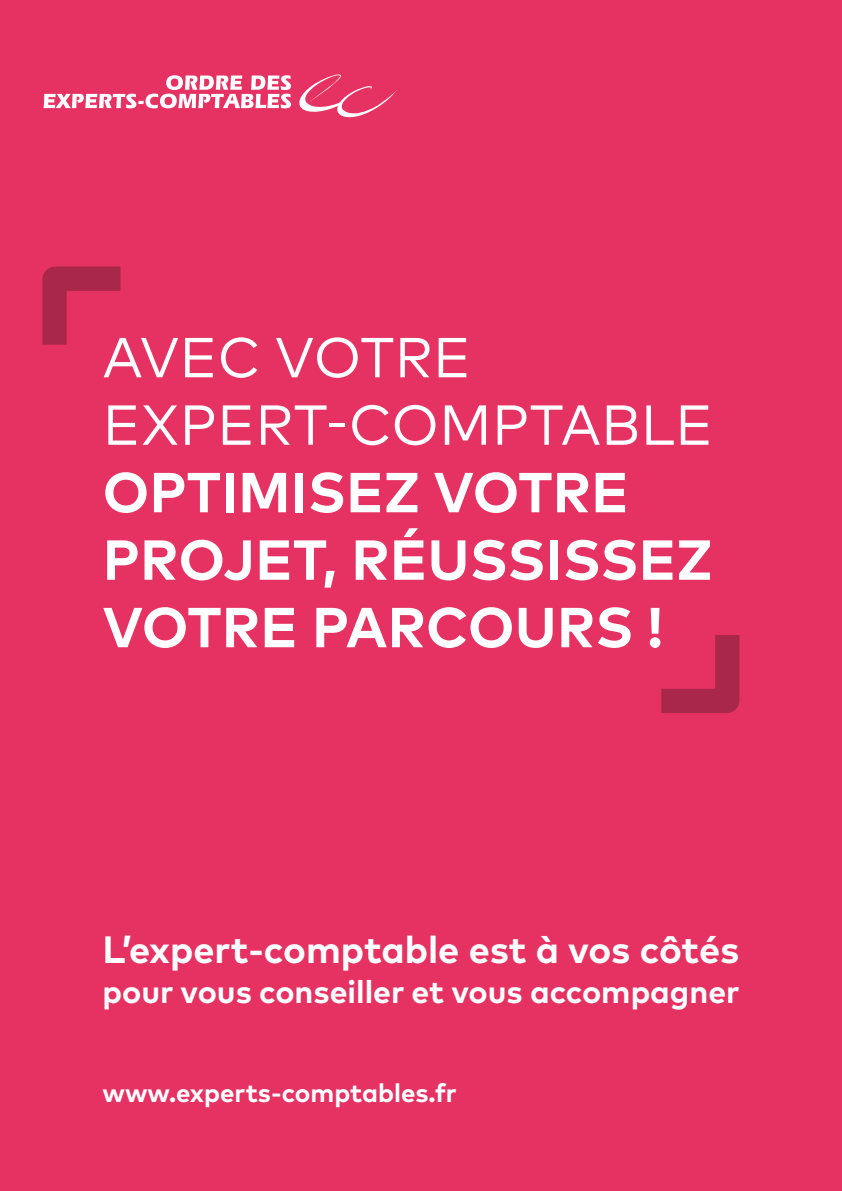
<style>
.page{position:relative;width:842px;height:1191px;background:#e53262}
.page>*{position:absolute;margin:0;border:0;box-sizing:border-box;transform-origin:0 0}
.t1{font:700 56.2px/67.4px "Mark Pro";letter-spacing:.005em;color:#fff}
.t2{font:56.2px/67.4px "Mark Pro";letter-spacing:.005em;color:#fff}
.t3{font:700 38px "Mark Pro";letter-spacing:-.005em;color:#fff}
.t4{font:700 32px "Mark Pro";color:#fff}
.t5{font:700 26px "Mark Pro";color:#fff}
</style>
<div class="page">
<svg style="left:42px;top:266px;width:78px;height:79px"></svg>
<svg style="left:661px;top:635px;width:78px;height:78px"></svg>
<svg style="left:299px;top:74px;width:98px;height:44px"></svg>
<svg style="left:44px;top:75px;width:247px;height:33px"></svg>
<p class="t2" style="left:103px;top:319px;width:612px">AVEC VOTRE<br>EXPERT-COMPTABLE</p>
<p class="t1" style="left:103px;top:454px;width:611px">OPTIMISEZ VOTRE<br>PROJET, RÉUSSISSEZ<br>VOTRE PARCOURS !</p>
<p class="t3" style="left:103px;top:920px;width:638px">L’expert-comptable est à vos côtés</p>
<p class="t4" style="left:103px;top:967px;width:638px">pour vous conseiller et vous accompagner</p>
<p class="t5" style="left:103px;top:1073px;width:356px">www.experts-comptables.fr</p>
</div>
